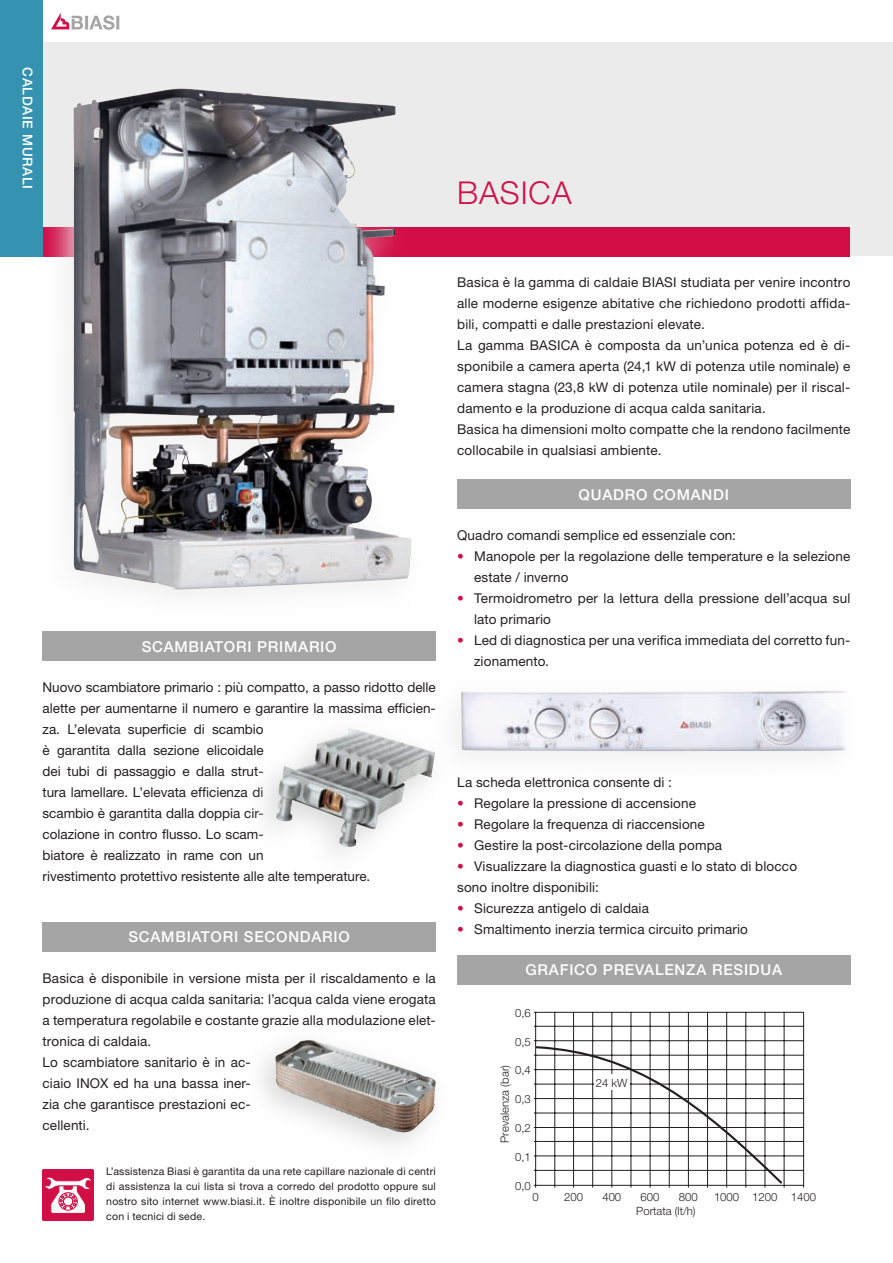
<style>
.page{position:relative;width:893px;height:1263px;background:#fff}
.page>*{position:absolute;margin:0;border:0;box-sizing:border-box;transform-origin:0 0}
.t1{font:300 31.5px "Helvetica Neue LT Pro";letter-spacing:.03em;color:#d20e46}
.t2{font:500 15px "Helvetica Neue LT Pro";letter-spacing:.05em;color:#fff}
.t3{font:13.5px/21px "Helvetica Neue LT Pro";letter-spacing:.01em;color:#231f20}
.t4{font:500 13.5px "Helvetica Neue LT Pro";letter-spacing:.05em;color:#fff}
.t5{font:13.5px/21px "Helvetica Neue LT Pro";color:#d20e46;text-align:justify}
.t6{font:300 11.4px "Helvetica Neue LT Pro";color:#231f20}
.t7{font:10.5px/15px "Helvetica Neue LT Pro";letter-spacing:.02em;color:#231f20;text-align:justify}
</style>
<div class="page">
<div style="left:43px;top:43px;width:850px;height:213px;background:#ebebeb"></div>
<div style="left:43px;top:227px;width:807px;height:29px;background:#d20e46"></div>
<svg style="left:51px;top:13px;width:68px;height:17px"></svg>
<div style="left:0;top:0;width:43px;height:256px;background:#3592b1"></div>
<div style="left:43px;top:631px;width:393px;height:30px;background:#a4a5a4"></div>
<div style="left:43px;top:1169px;width:50px;height:51px;background:#d20e46;border-radius:2px"></div>
<div style="left:43px;top:1169px;width:50px;height:51px;border:1px solid #d20e46;border-radius:2px"></div>
<svg style="left:44px;top:1175px;width:48px;height:39px"></svg>
<div style="left:63px;top:1197px;width:10px;height:9px;background:#fafbf9;border-radius:50%"></div>
<div style="left:63px;top:1197px;width:10px;height:9px;border:1px solid #d20e46;border-radius:50%"></div>
<div style="left:457px;top:479px;width:393px;height:30px;background:#a4a5a4"></div>
<img style="left:275px;top:1040px;width:161px;height:92px">
<div style="left:43px;top:922px;width:393px;height:30px;background:#a4a5a4"></div>
<img style="left:276px;top:728px;width:148px;height:119px">
<div style="left:457px;top:955px;width:393px;height:29px;background:#a4a5a4"></div>
<div style="left:37px;top:69px;width:393px;height:557px;background:#ebebeb;opacity:.75"></div>
<img style="left:74px;top:88px;width:338px;height:499px">
<hr style="left:536px;top:1012px;width:268px;height:1px;background:#231f20">
<hr style="left:536px;top:1026px;width:268px;height:1px;background:#231f20">
<hr style="left:536px;top:1040px;width:268px;height:1px;background:#231f20">
<hr style="left:536px;top:1055px;width:268px;height:1px;background:#231f20">
<hr style="left:536px;top:1069px;width:268px;height:1px;background:#231f20">
<hr style="left:536px;top:1084px;width:268px;height:1px;background:#231f20">
<hr style="left:536px;top:1098px;width:268px;height:1px;background:#231f20">
<hr style="left:536px;top:1113px;width:268px;height:1px;background:#231f20">
<hr style="left:536px;top:1127px;width:268px;height:1px;background:#231f20">
<hr style="left:536px;top:1141px;width:268px;height:1px;background:#231f20">
<hr style="left:536px;top:1155px;width:268px;height:1px;background:#231f20">
<hr style="left:536px;top:1170px;width:268px;height:1px;background:#231f20">
<hr style="left:803px;top:1012px;width:1px;height:173px;background:#231f20">
<hr style="left:784px;top:1012px;width:1px;height:173px;background:#231f20">
<hr style="left:765px;top:1012px;width:1px;height:173px;background:#231f20">
<hr style="left:745px;top:1012px;width:1px;height:173px;background:#231f20">
<hr style="left:726px;top:1012px;width:1px;height:173px;background:#231f20">
<hr style="left:707px;top:1012px;width:1px;height:173px;background:#231f20">
<hr style="left:688px;top:1012px;width:1px;height:173px;background:#231f20">
<hr style="left:669px;top:1012px;width:1px;height:173px;background:#231f20">
<hr style="left:650px;top:1012px;width:1px;height:173px;background:#231f20">
<hr style="left:631px;top:1012px;width:1px;height:173px;background:#231f20">
<hr style="left:612px;top:1012px;width:1px;height:173px;background:#231f20">
<hr style="left:592px;top:1012px;width:1px;height:173px;background:#231f20">
<hr style="left:573px;top:1012px;width:1px;height:173px;background:#231f20">
<hr style="left:554px;top:1012px;width:1px;height:173px;background:#231f20">
<hr style="left:535px;top:1012px;width:1px;height:173px;background:#231f20">
<svg style="left:534px;top:1040px;width:251px;height:147px"></svg>
<hr style="left:536px;top:1185px;width:268px;height:1px;background:#231f20">
<div style="left:594px;top:1074px;width:36px;height:15px;background:#fff"></div>
<img style="left:461px;top:691px;width:385px;height:60px">
<p class="t4" style="left:36px;top:67px;width:123px;rotate:90deg">CALDAIE MURALI</p>
<h1 class="t1" style="left:457px;top:174px;width:116px">BASICA</h1>
<p class="t2" style="left:142px;top:637px;width:196px">SCAMBIATORI PRIMARIO</p>
<p class="t3" style="left:43px;top:677px;width:395px">Nuovo scambiatore primario : più compatto, a passo ridotto delle alette per aumentarne il numero e garantire la massima efficien&shy;za. L’elevata superficie di scambio<br>è garantita dalla sezione elicoidale<br>dei tubi di passaggio e dalla strut-<br>tura lamellare. L’elevata efficienza di<br>scambio è garantita dalla doppia cir-<br>colazione in contro flusso. Lo scam-<br>biatore è realizzato in rame con un<br>rivestimento protettivo resistente alle alte temperature.</p>
<p class="t2" style="left:128px;top:928px;width:223px">SCAMBIATORI SECONDARIO</p>
<p class="t3" style="left:43px;top:967px;width:395px">Basica è disponibile in versione mista per il riscaldamento e la produzione di acqua calda sanitaria: l’acqua calda viene erogata a temperatura regolabile e costante grazie alla modulazione elet&shy;tronica di caldaia.<br>Lo scambiatore sanitario è in ac-<br>ciaio INOX ed ha una bassa iner-<br>zia che garantisce prestazioni ec-<br>cellenti.</p>
<p class="t7" style="left:106px;top:1164px;width:331px">L’assistenza Biasi è garantita da una rete capillare nazionale di centri di assistenza la cui lista si trova a corredo del prodotto oppure sul nostro sito internet www.biasi.it. È inoltre disponibile un filo diretto con i tecnici di sede.</p>
<p class="t3" style="left:457px;top:272px;width:395px">Basica è la gamma di caldaie BIASI studiata per venire incontro alle moderne esigenze abitative che richiedono prodotti affida&shy;bili, compatti e dalle prestazioni elevate.<br>La gamma BASICA è composta da un’unica potenza ed è di&shy;sponibile a camera aperta (24,1 kW di potenza utile nominale) e camera stagna (23,8 kW di potenza utile nominale) per il riscal&shy;damento e la produzione di acqua calda sanitaria.<br>Basica ha dimensioni molto compatte che la rendono facilmente collocabile in qualsiasi ambiente.</p>
<p class="t2" style="left:579px;top:485px;width:152px">QUADRO COMANDI</p>
<p class="t3" style="left:474px;top:525px;width:378px;text-indent:-17px">Quadro comandi semplice ed essenziale con:<br>Manopole per la regolazione delle temperature e la selezione estate / inverno<br>Termoidrometro per la lettura della pressione dell’acqua sul lato primario<br>Led di diagnostica per una verifica immediata del corretto fun&shy;zionamento.</p>
<p class="t5" style="left:457px;top:546px;width:8px">•</p>
<p class="t5" style="left:457px;top:588px;width:8px">•</p>
<p class="t5" style="left:457px;top:630px;width:8px">•</p>
<p class="t3" style="left:457px;top:771px;width:216px">La scheda elettronica consente di :</p>
<p class="t3" style="left:474px;top:792px;width:223px">Regolare la pressione di accensione</p>
<p class="t3" style="left:474px;top:813px;width:232px">Regolare la frequenza di riaccensione</p>
<p class="t3" style="left:474px;top:834px;width:249px">Gestire la post-circolazione della pompa</p>
<p class="t3" style="left:474px;top:855px;width:324px">Visualizzare la diagnostica guasti e lo stato di blocco</p>
<p class="t3" style="left:457px;top:876px;width:143px">sono inoltre disponibili:</p>
<p class="t3" style="left:474px;top:897px;width:176px">Sicurezza antigelo di caldaia</p>
<p class="t3" style="left:474px;top:918px;width:275px">Smaltimento inerzia termica circuito primario</p>
<p class="t5" style="left:457px;top:792px;width:8px">• • • •</p>
<p class="t5" style="left:457px;top:897px;width:8px">• •</p>
<p class="t2" style="left:525px;top:961px;width:258px">GRAFICO PREVALENZA RESIDUA</p>
<p class="t6" style="left:515px;top:1006px;width:17px">0,6</p>
<p class="t6" style="left:515px;top:1034px;width:17px">0,5</p>
<p class="t6" style="left:498px;top:1143px;width:79px;rotate:-90deg">Prevalenza (bar)</p>
<p class="t6" style="left:515px;top:1063px;width:17px">0,4</p>
<p class="t6" style="left:515px;top:1092px;width:17px">0,3</p>
<p class="t6" style="left:515px;top:1121px;width:17px">0,2</p>
<p class="t6" style="left:515px;top:1150px;width:17px">0,1</p>
<p class="t6" style="left:596px;top:1076px;width:33px">24 kW</p>
<p class="t6" style="left:515px;top:1179px;width:17px">0,0</p>
<p class="t6" style="left:532px;top:1190px;width:8px">0</p>
<p class="t6" style="left:564px;top:1190px;width:20px">200</p>
<p class="t6" style="left:602px;top:1190px;width:20px">400</p>
<p class="t6" style="left:641px;top:1190px;width:20px">600</p>
<p class="t6" style="left:679px;top:1190px;width:20px">800</p>
<p class="t6" style="left:714px;top:1190px;width:104px">1000 1200 1400</p>
<p class="t6" style="left:636px;top:1204px;width:61px">Portata (lt/h)</p>
</div>
